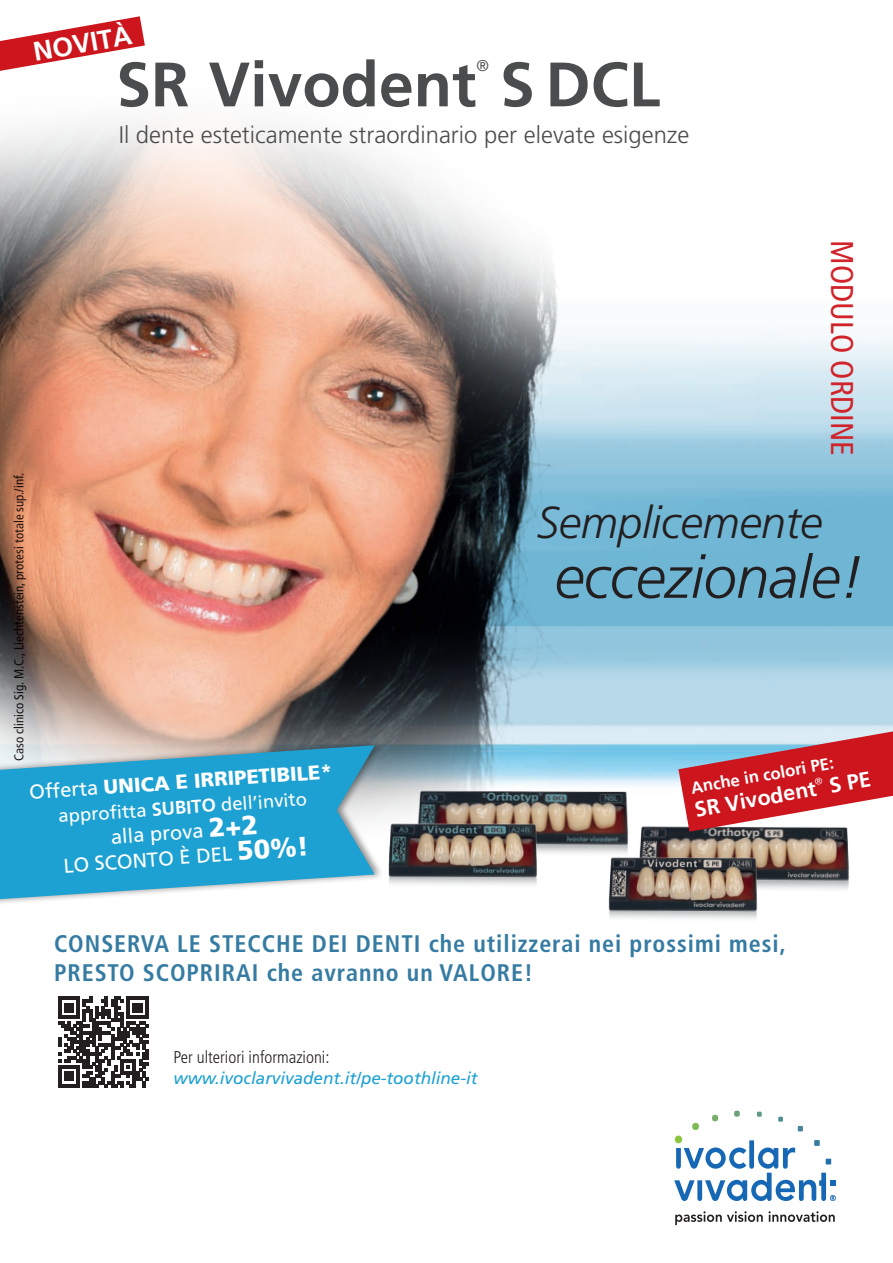
<style>
.page{position:relative;width:893px;height:1263px;background:#fff}
.page>*{position:absolute;margin:0;border:0;box-sizing:border-box;transform-origin:0 0}
.t1{font:700 62.55px "Frutiger";color:#4b4c4d}
.t2{font:italic 300 59.7px "Frutiger";letter-spacing:-.01em;color:#231f20}
.t3{font:italic 300 44.7px "Frutiger";letter-spacing:-.01em;color:#231f20}
.t4{font:condensed 31.5px "Frutiger LT Std";color:#d1232a}
.t5{font:700 26.85px "Frutiger";color:#fff}
.t6{font:700 condensed 24px/28.8px "Frutiger LT Std";letter-spacing:.04em;color:#357ba2}
.t7{font:300 23.85px "Frutiger";color:#4b4c4d}
.t8{font:700 21.45px "Frutiger";color:#fff}
.t9{font:20.1px/25.2px "Frutiger LT Std";color:#fff;text-align:center}
.t10{font:900 20.1px "Frutiger LT Std";color:#fff}
.t11{font:18.45px "Frutiger LT Std";color:#fff}
.t12{font:italic 17.1px "Frutiger LT Std";color:#1ca1d2}
.t13{font:300 condensed 17.1px "Frutiger LT Std";color:#231f20}
.t14{font:700 16.65px "Frutiger";color:#fff}
.t15{font:300 15.6px "Frutiger";color:#4b4c4d}
.t16{font:condensed 12.9px "Frutiger";color:#231f20}
.s1{font-weight:400}
.s2{font-weight:700}
.s3{font-weight:900;font-size:26.85px}
</style>
<div class="page">
<img style="left:0;top:109px;width:867px;height:711px">
<svg style="left:0;top:16px;width:145px;height:55px"></svg>
<img style="left:621px;top:755px;width:229px;height:136px">
<img style="left:608px;top:786px;width:167px;height:135px">
<img style="left:399px;top:782px;width:241px;height:125px">
<img style="left:384px;top:820px;width:165px;height:87px">
<svg style="left:674px;top:1110px;width:162px;height:91px"></svg>
<svg style="left:675px;top:1211px;width:160px;height:14px"></svg>
<svg style="left:58px;top:997px;width:90px;height:90px"></svg>
<div style="left:0;top:739px;width:384px;height:168px;background:#231f20;opacity:.5"></div>
<svg style="left:0;top:745px;width:375px;height:154px;background:#42acd3"></svg>
<svg style="left:678px;top:731px;width:215px;height:101px;background:#c9626a"></svg>
<p class="t5" style="left:31px;top:37px;width:101px;rotate:-10deg">NOVITÀ</p>
<h1 class="t1" style="left:116px;top:48px;width:545px">SR Vivodent S DCL</h1>
<p class="t15" style="left:476px;top:56px;width:14px">®</p>
<p class="t7" style="left:119px;top:121px;width:572px">Il dente esteticamente straordinario per elevate esigenze</p>
<h3 class="t4" style="left:860px;top:240px;width:217px;rotate:90deg">MODULO ORDINE</h3>
<p class="t16" style="left:11px;top:761px;width:290px;rotate:-90deg">Caso clinico Sig. M.C., Liechtenstein, protesi totale sup./inf.</p>
<p class="t10" style="left:29px;top:780px;width:305px;rotate:-4deg"><span class="s1">Offerta</span> UNICA E IRRIPETIBILE*</p>
<p class="t11" style="left:58px;top:805px;width:250px;rotate:-4deg">approfi tta <span class="s2">SUBITO</span> dell’invito</p>
<p class="t9" style="left:61px;top:828px;width:247px;rotate:-4deg">alla prova <span class="s3">2+2<br></span>LO SCONTO È DEL <span class="s3">50%!</span></p>
<h3 class="t3" style="left:537px;top:497px;width:287px">Semplicemente</h3>
<h2 class="t2" style="left:554px;top:543px;width:310px">eccezionale!</h2>
<p class="t14" style="left:689px;top:778px;width:146px;rotate:-10deg">Anche in colori PE:</p>
<p class="t8" style="left:693px;top:797px;width:125px;rotate:-10deg">SR Vivodent</p>
<p class="t6" style="left:54px;top:929px;width:733px">CONSERVA LE STECCHE DEI DENTI che utilizzerai nei prossimi mesi,<br>PRESTO SCOPRIRAI che avranno un VALORE!</p>
<p class="t13" style="left:173px;top:1047px;width:157px">Per ulteriori informazioni:</p>
<p class="t12" style="left:173px;top:1068px;width:305px">www.ivoclarvivadent.it/pe-toothline-it</p>
</div>
